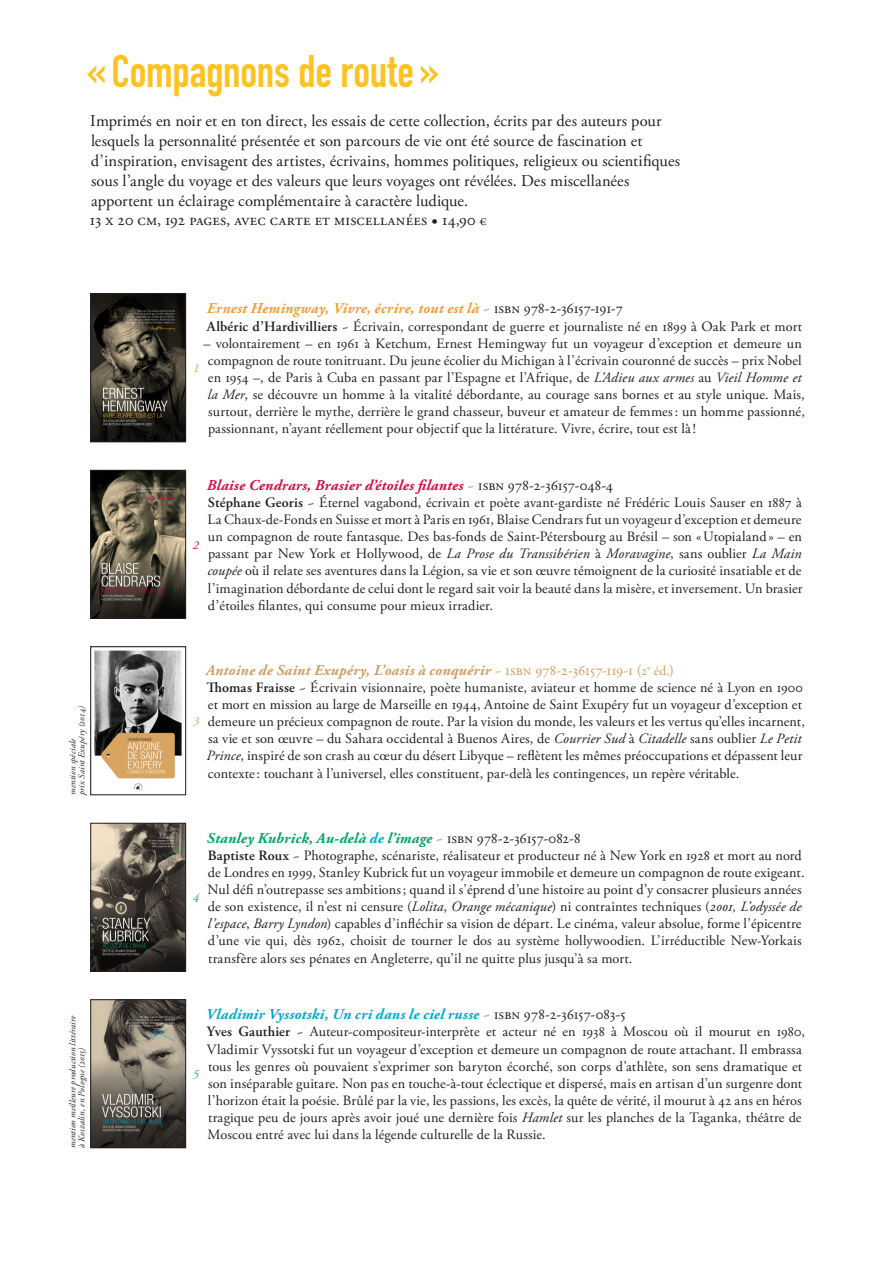
<style>
.page{position:relative;width:893px;height:1263px;background:#fff}
.page>*{position:absolute;margin:0;border:0;box-sizing:border-box;transform-origin:0 0}
.t1{font:45px "DIN Engschrift LTCE";letter-spacing:-.005em;color:#fec221}
.t2{font:16.5px/19.8px "Adobe Garamond Pro";letter-spacing:-.005em;color:#231f20}
.t3{font:italic 700 15px "Adobe Garamond Pro";letter-spacing:.015em;color:#d39c61}
.t4{font:italic 700 15px "Adobe Garamond Pro";letter-spacing:.02em;color:#d10e40}
.t5{font:italic 700 15px "Adobe Garamond Pro";letter-spacing:.015em;color:#f89d31}
.t6{font:italic 700 15px "Adobe Garamond Pro";letter-spacing:.02em;color:#00a9cc}
.t7{font:italic 700 15px "Adobe Garamond Pro";letter-spacing:.015em;color:#00a261}
.t8{font:14.25px/17.1px "Adobe Garamond Pro";letter-spacing:-.005em;color:#231f20}
.t9{font:italic 12px "Adobe Garamond Pro";color:#d10e40}
.t10{font:italic 12px "Adobe Garamond Pro";color:#f89d31}
.t11{font:italic 12px "Adobe Garamond Pro";color:#d39c61}
.t12{font:italic 12px "Adobe Garamond Pro";color:#00a261}
.t13{font:italic 12px "Adobe Garamond Pro";color:#00a9cc}
.t14{font:italic 9px/9px "Adobe Garamond Pro";letter-spacing:.015em;color:#231f20}
.s1{font-size:13.5px}
.s2{font-weight:400;font-style:normal;color:#6c8895}
.s3{font-weight:400;font-style:normal;color:#231f20}
.s4{font-weight:600}
.s5{font-style:italic}
.s6{font-weight:400;font-style:normal}
.s7{font-weight:400;font-style:normal;font-size:13.5px}
.s8{color:#00a9cc}
</style>
<div class="page">
<img style="left:92px;top:472px;width:92px;height:145px">
<div style="left:90px;top:470px;width:96px;height:149px;border:1px solid #231f20"></div>
<img style="left:92px;top:295px;width:92px;height:145px">
<div style="left:90px;top:293px;width:96px;height:149px;border:1px solid #231f20"></div>
<img style="left:94px;top:650px;width:88px;height:140px">
<div style="left:90px;top:646px;width:96px;height:149px;border:1px solid #231f20"></div>
<img style="left:92px;top:825px;width:92px;height:145px">
<div style="left:90px;top:823px;width:96px;height:149px;border:1px solid #231f20"></div>
<img style="left:92px;top:1001px;width:92px;height:145px">
<div style="left:90px;top:999px;width:96px;height:149px;border:1px solid #231f20"></div>
<h1 class="t1" style="left:87px;top:45px;width:354px">« Compagnons de route »</h1>
<p class="t2" style="left:90px;top:112px;width:592px">Imprimés en noir et en ton direct, les essais de cette collection, écrits par des auteurs pour lesquels la personnalité présentée et son parcours de vie ont été source de fascination et d’inspiration, envisagent des artistes, écrivains, hommes politiques, religieux ou scientifiques sous l’angle du voyage et des valeurs que leurs voyages ont révélées. Des miscellanées apportent un éclairage complémentaire à caractère ludique.<br>13 x 20 cm, 192 pages, avec carte et miscellanées • 14,90 <span class="s1">€</span></p>
<p class="t5" style="left:207px;top:300px;width:418px">Ernest Hemingway, Vivre, écrire, tout est là <span class="s2">~</span> <span class="s3">isbn 978-2-36157-191-7</span></p>
<p class="t8" style="left:207px;top:318px;width:597px"><span class="s4">Albéric d’Hardivilliers</span> ~ Écrivain, correspondant de guerre et journaliste né en 1899 à Oak Park et mort</p>
<p class="t8" style="left:203px;top:335px;width:603px">– volontairement – en 1961 à Ketchum, Ernest Hemingway fut un voyageur d’exception et demeure un compagnon de route tonitruant. Du jeune écolier du Michigan à l’écrivain couronné de succès – prix Nobel en 1954 –, de Paris à Cuba en passant par l’Espagne et l’Afrique, de <span class="s5">L’Adieu aux armes</span> au <span class="s5">Vieil Homme et la Mer</span>, se découvre un homme à la vitalité débordante, au courage sans bornes et au style unique. Mais, surtout, derrière le mythe, derrière le grand chasseur, buveur et amateur de femmes: un homme passionné, passionnant, n’ayant réellement pour objectif que la littérature. Vivre, écrire, tout est là !</p>
<p class="t10" style="left:193px;top:361px;width:7px">1</p>
<p class="t14" style="left:69px;top:795px;width:91px;rotate:-90deg">mention spéciale<br>prix Saint Exupéry (2014)</p>
<p class="t4" style="left:207px;top:476px;width:408px">Blaise Cendrars, Brasier d’étoiles filantes <span class="s2">~</span> <span class="s3">isbn 978-2-36157-048-4</span></p>
<p class="t8" style="left:207px;top:494px;width:596px;text-align:justify"><span class="s4">Stéphane Georis</span> ~ Éternel vagabond, écrivain et poète avant-gardiste né Frédéric Louis Sauser en 1887 à La Chaux-de-Fonds en Suisse et mort à Paris en 1961, Blaise Cendrars fut un voyageur d’exception et demeure un compagnon de route fantasque. Des bas-fonds de Saint-Pétersbourg au Brésil – son «Utopialand» – en passant par New York et Hollywood, de <span class="s5">La Prose du Transsibérien</span> à <span class="s5">Moravagine</span>, sans oublier <span class="s5">La Main coupée</span> où il relate ses aventures dans la Légion, sa vie et son œuvre témoignent de la curiosité insatiable et de l’imagination débordante de celui dont le regard sait voir la beauté dans la misère, et inversement. Un brasier d’étoiles filantes, qui consume pour mieux irradier.</p>
<p class="t9" style="left:193px;top:538px;width:7px">2</p>
<p class="t3" style="left:206px;top:661px;width:469px">Antoine de Saint Exupéry, L’oasis à conquérir <span class="s6">~ isbn 978-2-36157-119-1 (</span><span class="s7">2</span><sup>e</sup> <span class="s7">éd.</span><span class="s6">)</span></p>
<p class="t8" style="left:206px;top:679px;width:600px"><span class="s4">Thomas Fraisse</span> ~ Écrivain visionnaire, poète humaniste, aviateur et homme de science né à Lyon en 1900 et mort en mission au large de Marseille en 1944, Antoine de Saint Exupéry fut un voyageur d’exception et demeure un précieux compagnon de route. Par la vision du monde, les valeurs et les vertus qu’elles incarnent, sa vie et son œuvre – du Sahara occidental à Buenos Aires, de <span class="s5">Courrier Sud</span> à <span class="s5">Citadelle</span> sans oublier <span class="s5">Le Petit Prince</span>, inspiré de son crash au cœur du désert Libyque – reflètent les mêmes préoccupations et dépassent leur contexte: touchant à l’universel, elles constituent, par-delà les contingences, un repère véritable.</p>
<p class="t11" style="left:193px;top:714px;width:7px">3</p>
<p class="t7" style="left:207px;top:829px;width:375px">Stanley Kubrick, Au-delà <span class="s8">de</span> l’image <span class="s2">~</span> <span class="s3">isbn 978-2-36157-082-8</span></p>
<p class="t8" style="left:208px;top:847px;width:599px"><span class="s4">Baptiste Roux</span> ~ Photographe, scénariste, réalisateur et producteur né à New York en 1928 et mort au nord de Londres en 1999, Stanley Kubrick fut un voyageur immobile et demeure un compagnon de route exigeant.<br>Nul défi n’outrepasse ses ambitions; quand il s’éprend d’une histoire au point d’y consacrer plusieurs années de son existence, il n’est ni censure (<span class="s5">Lolita</span>, <span class="s5">Orange mécanique</span>) ni contraintes techniques (<span class="s5">2001, L’odyssée de l’espace</span>, <span class="s5">Barry Lyndon</span>) capables d’infléchir sa vision de départ. Le cinéma, valeur absolue, forme l’épicentre d’une vie qui, dès 1962, choisit de tourner le dos au système hollywoodien. L’irréductible New-Yorkais transfère alors ses pénates en Angleterre, qu’il ne quitte plus jusqu’à sa mort.</p>
<p class="t12" style="left:193px;top:891px;width:7px">4</p>
<p class="t14" style="left:69px;top:1148px;width:134px;rotate:-90deg">mention meilleure production littéraire à Koszalin, en Pologne (2015)</p>
<p class="t6" style="left:206px;top:1006px;width:422px">Vladimir Vyssotski, Un cri dans le ciel russe <span class="s2">~</span> <span class="s3">isbn 978-2-36157-083-5</span></p>
<p class="t8" style="left:207px;top:1024px;width:600px"><span class="s4">Yves Gauthier</span> ~ Auteur-compositeur-interprète et acteur né en 1938 à Moscou où il mourut en 1980, Vladimir Vyssotski fut un voyageur d’exception et demeure un compagnon de route attachant. Il embrassa tous les genres où pouvaient s’exprimer son baryton écorché, son corps d’athlète, son sens dramatique et son inséparable guitare. Non pas en touche-à-tout éclectique et dispersé, mais en artisan d’un surgenre dont l’horizon était la poésie. Brûlé par la vie, les passions, les excès, la quête de vérité, il mourut à 42 ans en héros tragique peu de jours après avoir joué une dernière fois <span class="s5">Hamlet</span> sur les planches de la Taganka, théâtre de Moscou entré avec lui dans la légende culturelle de la Russie.</p>
<p class="t13" style="left:193px;top:1067px;width:5px">5</p>
</div>
